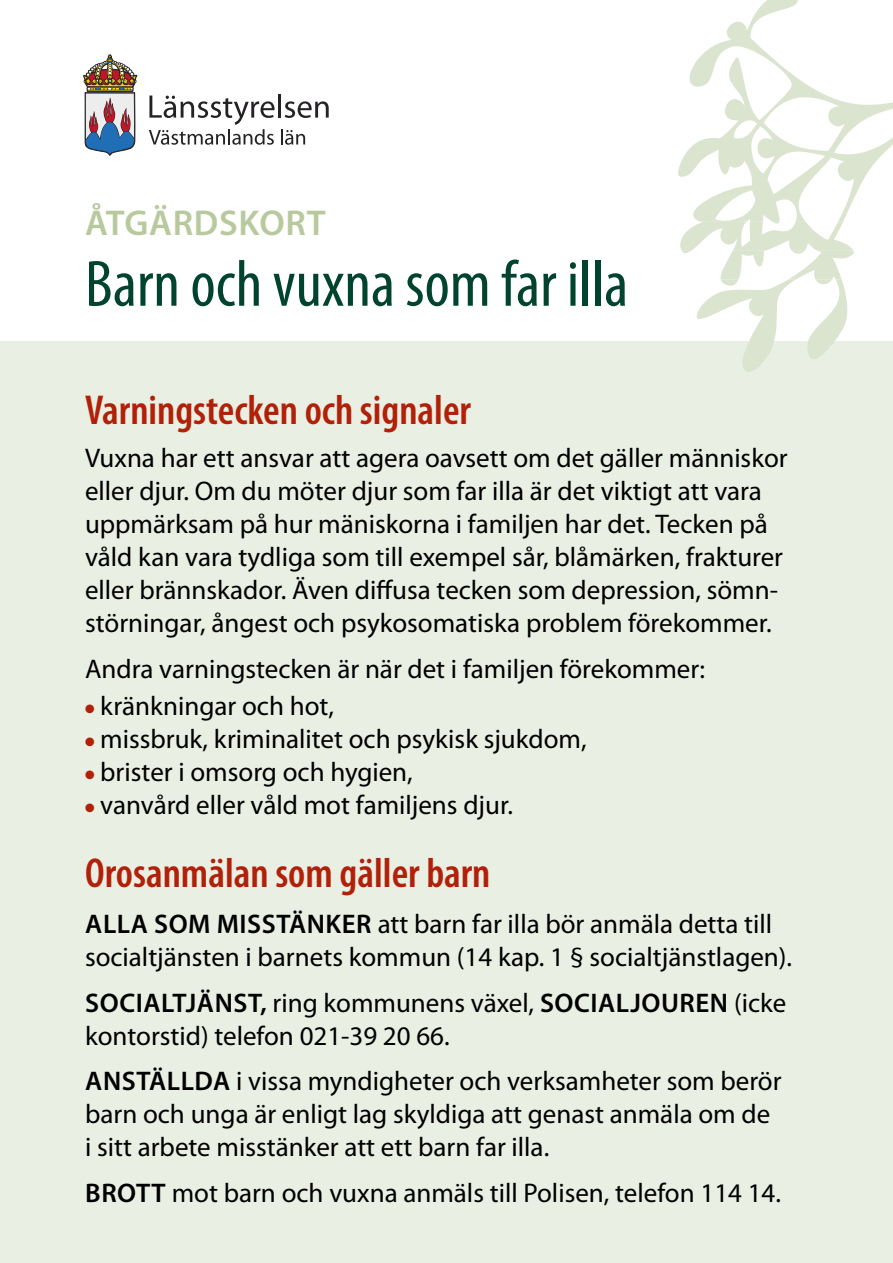
<style>
.page{position:relative;width:893px;height:1263px;background:#fff}
.page>*{position:absolute;margin:0;border:0;box-sizing:border-box;transform-origin:0 0}
.t1{font:condensed 66px "Myriad Pro";color:#004430}
.t2{font:600 condensed 42px "Myriad Pro";color:#b12009}
.t3{font:600 36px "Myriad Pro";letter-spacing:.02em;color:#b8c99e}
.t4{font:27px/33px "Myriad Pro";color:#000}
.s1{color:#b12009}
.s2{font-weight:600}
</style>
<div class="page">
<svg style="left:84px;top:55px;width:54px;height:101px"></svg>
<hr style="left:278px;top:94px;width:3px;height:24px;background:#252225">
<svg style="left:285px;top:101px;width:44px;height:17px"></svg>
<svg style="left:149px;top:96px;width:126px;height:49px"></svg>
<svg style="left:281px;top:129px;width:24px;height:16px"></svg>
<div style="left:0;top:342px;width:893px;height:921px;background:#e9efe2"></div>
<svg style="left:678px;top:0;width:215px;height:372px"></svg>
<h3 class="t3" style="left:85px;top:203px;width:242px">ÅTGÄRDSKORT</h3>
<h1 class="t1" style="left:85px;top:248px;width:545px">Barn och vuxna som far illa</h1>
<h2 class="t2" style="left:85px;top:388px;width:387px">Varningstecken och signaler</h2>
<p class="t4" style="left:85px;top:442px;width:704px">Vuxna har ett ansvar att agera oavsett om det gäller människor eller djur. Om du möter djur som far illa är det viktigt att vara uppmärksam på hur mäniskorna i familjen har det. Tecken på våld kan vara tydliga som till exempel sår, blåmärken, frakturer eller brännskador. Även diffusa tecken som depression, sömn&shy;störningar, ångest och psykosomatiska problem förekommer.</p>
<p class="t4" style="left:85px;top:653px;width:621px">Andra varningstecken är när det i familjen förekommer:</p>
<p class="t4" style="left:85px;top:690px;width:251px"><span class="s1">●</span> kränkningar och hot,</p>
<p class="t4" style="left:85px;top:723px;width:503px"><span class="s1">●</span> missbruk, kriminalitet och psykisk sjukdom,</p>
<p class="t4" style="left:85px;top:756px;width:329px"><span class="s1">●</span> brister i omsorg och hygien,</p>
<p class="t4" style="left:85px;top:789px;width:429px"><span class="s1">●</span> vanvård eller våld mot familjens djur.</p>
<h2 class="t2" style="left:85px;top:850px;width:407px">Orosanmälan som gäller barn</h2>
<p class="t4" style="left:85px;top:908px;width:709px"><span class="s2">ALLA SOM MISSTÄNKER</span> att barn far illa bör anmäla detta till socialtjänsten i barnets kommun (14 kap. 1 § socialtjänstlagen).</p>
<p class="t4" style="left:85px;top:986px;width:703px"><span class="s2">SOCIALTJÄNST,</span> ring kommunens växel, <span class="s2">SOCIALJOUREN</span> (icke kontorstid) telefon 021-39 20 66.</p>
<p class="t4" style="left:85px;top:1065px;width:698px"><span class="s2">ANSTÄLLDA</span> i vissa myndigheter och verksamheter som berör barn och unga är enligt lag skyldiga att genast anmäla om de i sitt arbete misstänker att ett barn far illa.</p>
<p class="t4" style="left:85px;top:1177px;width:697px"><span class="s2">BROTT</span> mot barn och vuxna anmäls till Polisen, telefon 114 14.</p>
</div>
